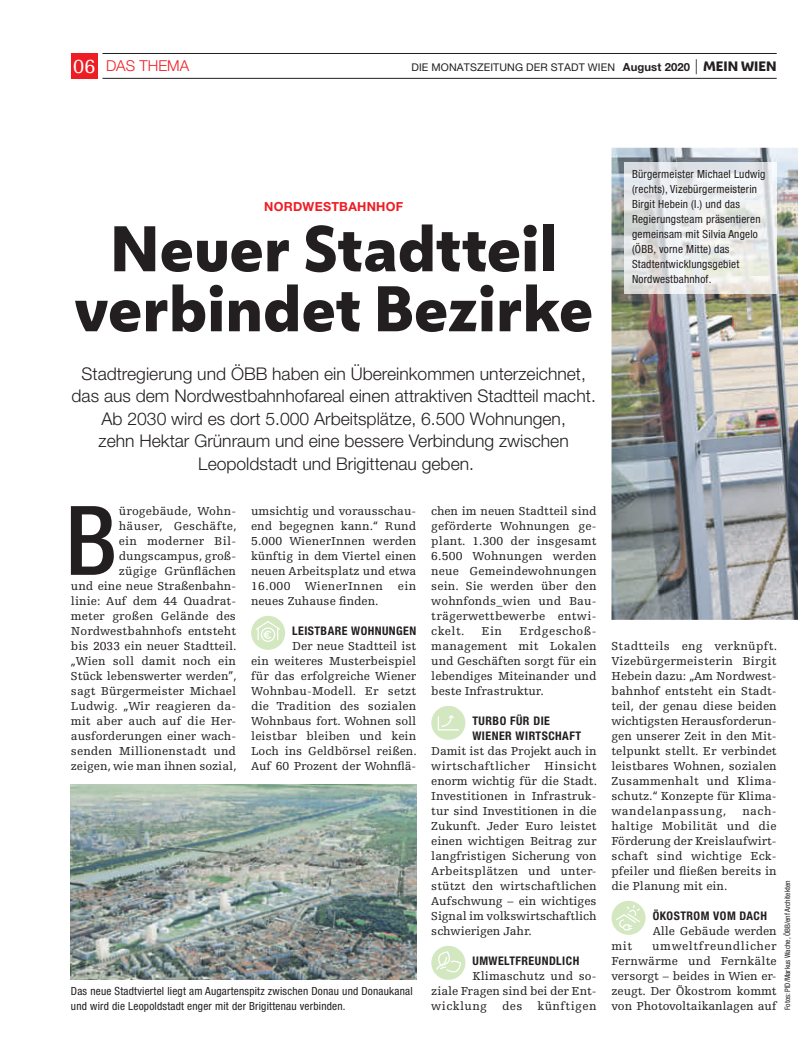
<style>
.page{position:relative;width:798px;height:1063px;background:#fff}
.page>*{position:absolute;margin:0;border:0;box-sizing:border-box;transform-origin:0 0}
.t1{font:500 condensed 96.25px "Helvetica Neue LT Pro";color:#231f20}
.t2{font:800 60px/60px "Wiener Melange";letter-spacing:.005em;color:#231f20;text-align:center}
.t3{font:300 17.5px/22.5px "Helvetica Neue LT Pro";color:#231f20;text-align:center}
.t4{font:300 15px "Helvetica Neue LT Pro";color:#ee1d23}
.t5{font:700 12.5px "Helvetica Neue LT Pro";letter-spacing:.02em;color:#ee1d23}
.t6{font:12.25px/15px "Egyptienne FLT Std";color:#231f20;text-align:justify}
.t7{font:700 condensed 11.88px/15px "Helvetica Neue LT Pro";letter-spacing:.04em;color:#231f20}
.t8{font:condensed 11.25px/15px "Helvetica Neue LT Pro";letter-spacing:.02em;color:#231f20}
.t9{font:10.62px "Helvetica Neue LT Pro";letter-spacing:.01em;color:#231f20}
.t10{font:condensed 7.5px "Helvetica Neue LT Pro";color:#231f20}
.s1{font-family:"Egyptienne FLT Std";font-weight:400;font-size:20px;color:#fff}
.s2{font-weight:700;font-size:11.25px}
.s3{font-weight:300;font-size:15px}
.s4{font-family:"Wiener Melange";font-weight:800;font-size:12.75px}
</style>
<div class="page">
<div style="left:71px;top:53px;width:27px;height:26px;background:#ee1d23"></div>
<hr style="left:102px;top:53px;width:674px;height:1px;background:#231f20">
<hr style="left:102px;top:78px;width:674px;height:1px;background:#231f20">
<img style="left:611px;top:148px;width:186px;height:472px">
<img style="left:71px;top:785px;width:345px;height:195px">
<img style="left:624px;top:163px;width:152px;height:131px">
<div style="left:431px;top:946px;width:34px;height:34px;background:#d3e8c0;border-radius:50%"></div>
<svg style="left:436px;top:952px;width:25px;height:21px"></svg>
<div style="left:431px;top:706px;width:34px;height:34px;background:#d3e8c0;border-radius:50%"></div>
<svg style="left:437px;top:715px;width:22px;height:16px"></svg>
<div style="left:251px;top:616px;width:34px;height:34px;background:#d3e8c0;border-radius:50%"></div>
<div style="left:261px;top:627px;width:14px;height:15px;border:1px solid #fff;border-radius:50%"></div>
<svg style="left:254px;top:620px;width:27px;height:20px"></svg>
<div style="left:611px;top:901px;width:34px;height:34px;background:#d3e8c0;border-radius:50%"></div>
<svg style="left:614px;top:905px;width:27px;height:26px"></svg>
<p class="t4" style="left:73px;top:61px;width:117px"><span class="s1">06</span> DAS THEMA</p>
<p class="t9" style="left:411px;top:64px;width:366px">DIE MONATSZEITUNG DER STADT WIEN <span class="s2">August 2020</span> <span class="s3">|</span> <span class="s4">MEIN WIEN</span></p>
<p class="t5" style="left:264px;top:202px;width:140px">NORDWESTBAHNHOF</p>
<h2 class="t2" style="left:74px;top:218px;width:520px">Neuer Stadtteil verbindet Bezirke</h2>
<p class="t3" style="left:72px;top:364px;width:525px">Stadtregierung und ÖBB haben ein Übereinkommen unterzeichnet, das aus dem Nordwestbahnhofareal einen attraktiven Stadtteil macht.<br>Ab 2030 wird es dort 5.000 Arbeitsplätze, 6.500 Wohnungen,<br>zehn Hektar Grünraum und eine bessere Verbindung zwischen Leopoldstadt und Brigittenau geben.</p>
<p class="t6" style="left:71px;top:504px;width:167px;text-align:right">ürogebäude, Wohn-<br>häuser, Geschäfte,<br>ein moderner Bil&shy;dungscampus, groß-<br>zügige Grünflächen<br>und eine neue Straßenbahn&shy;linie: Auf dem 44 Quadrat&shy;meter großen Gelände des<br>Nordwestbahnhofs entsteht bis 2033 ein neuer Stadtteil. „Wien soll damit noch ein<br>Stück lebenswerter werden”, sagt Bürgermeister Michael<br>Ludwig. „Wir reagieren da&shy;mit aber auch auf die Her&shy;ausforderungen einer wach&shy;senden Millionenstadt und zeigen, wie man ihnen sozial,</p>
<p class="t6" style="left:251px;top:504px;width:167px">umsichtig und vorausschau&shy;end begegnen kann.“ Rund 5.000 WienerInnen werden künftig in dem Viertel einen neuen Arbeitsplatz und etwa 16.000 WienerInnen ein neues Zuhause finden.</p>
<h1 class="t1" style="left:65px;top:506px;width:53px">B</h1>
<p class="t7" style="left:292px;top:624px;width:125px">LEISTBARE WOHNUNGEN</p>
<p class="t6" style="left:251px;top:639px;width:167px;text-indent:41px">Der neue Stadtteil ist ein weiteres Musterbeispiel für das erfolgreiche Wiener Wohnbau-Modell. Er setzt die Tradition des sozialen Wohnbaus fort. Wohnen soll leistbar bleiben und kein Loch ins Geldbörsel reißen.<br>Auf 60 Prozent der Wohnflä-</p>
<p class="t8" style="left:71px;top:984px;width:343px">Das neue Stadtviertel liegt am Augartenspitz zwischen Donau und Donaukanal und wird die Leopoldstadt enger mit der Brigittenau verbinden.</p>
<p class="t6" style="left:431px;top:504px;width:167px">chen im neuen Stadtteil sind geförderte Wohnungen ge&shy;plant. 1.300 der insgesamt 6.500 Wohnungen werden neue Gemeindewohnungen sein. Sie werden über den wohnfonds_wien und Bau&shy;trägerwettbewerbe entwi&shy;ckelt.</p>
<p class="t6" style="left:431px;top:624px;width:167px;text-indent:88px">Erdgeschoß&shy;management mit Lokalen und Geschäften sorgt für ein lebendiges Miteinander und beste Infrastruktur.</p>
<p class="t7" style="left:472px;top:714px;width:110px">TURBO FÜR DIE<br>WIENER WIRTSCHAFT</p>
<p class="t6" style="left:431px;top:744px;width:167px">Damit ist das Projekt auch in wirtschaftlicher Hinsicht enorm wichtig für die Stadt.<br>Investitionen in Infrastruk&shy;tur sind Investitionen in die Zukunft. Jeder Euro leistet einen wichtigen Beitrag zur langfristigen Sicherung von Arbeitsplätzen und unter&shy;stützt den wirtschaftlichen Aufschwung – ein wichtiges Signal im volkswirtschaftlich schwierigen Jahr.</p>
<p class="t7" style="left:472px;top:954px;width:108px">UMWELTFREUNDLICH</p>
<p class="t6" style="left:431px;top:969px;width:167px;text-indent:41px">Klimaschutz und so&shy;ziale Fragen sind bei der Ent&shy;wicklung des künftigen</p>
<p class="t6" style="left:481px;top:624px;width:22px">Ein</p>
<p class="t8" style="left:631px;top:168px;width:135px">Bürgermeister Michael Ludwig (rechts), Vizebürgermeisterin<br>Birgit Hebein (l.) und das<br>Regierungsteam präsentieren gemeinsam mit Silvia Angelo (ÖBB, vorne Mitte) das<br>Stadt entwicklungsgebiet<br>Nordwestbahnhof.</p>
<p class="t6" style="left:611px;top:639px;width:167px">Stadtteils eng verknüpft.<br>Vizebürgermeisterin Birgit Hebein dazu: „Am Nordwest&shy;bahnhof entsteht ein Stadt&shy;teil, der genau diese beiden wichtigsten Herausforderun&shy;gen unserer Zeit in den Mit&shy;telpunkt stellt. Er verbindet leistbares Wohnen, sozialen Zusammenhalt und Klima&shy;schutz.“ Konzepte für Klima&shy;wandelanpassung,</p>
<p class="t6" style="left:611px;top:804px;width:167px;text-indent:131px">nach&shy;haltige Mobilität und die Förderung der Kreislaufwirt&shy;schaft sind wichtige Eck&shy;pfeiler und fließen bereits in die Planung mit ein.</p>
<p class="t7" style="left:652px;top:909px;width:116px">ÖKOSTROM VOM DACH</p>
<p class="t6" style="left:652px;top:924px;width:125px">Alle Gebäude werden</p>
<p class="t6" style="left:611px;top:939px;width:22px">mit</p>
<p class="t10" style="left:784px;top:1010px;width:131px;rotate:-90deg">Fotos: PID/Markus Wache, ÖBB/enf Architekten</p>
<p class="t6" style="left:611px;top:939px;width:167px;text-indent:41px">umweltfreundlicher Fernwärme und Fernkälte versorgt – beides in Wien er&shy;zeugt. Der Ökostrom kommt von Photovoltaikanlagen auf</p>
</div>
